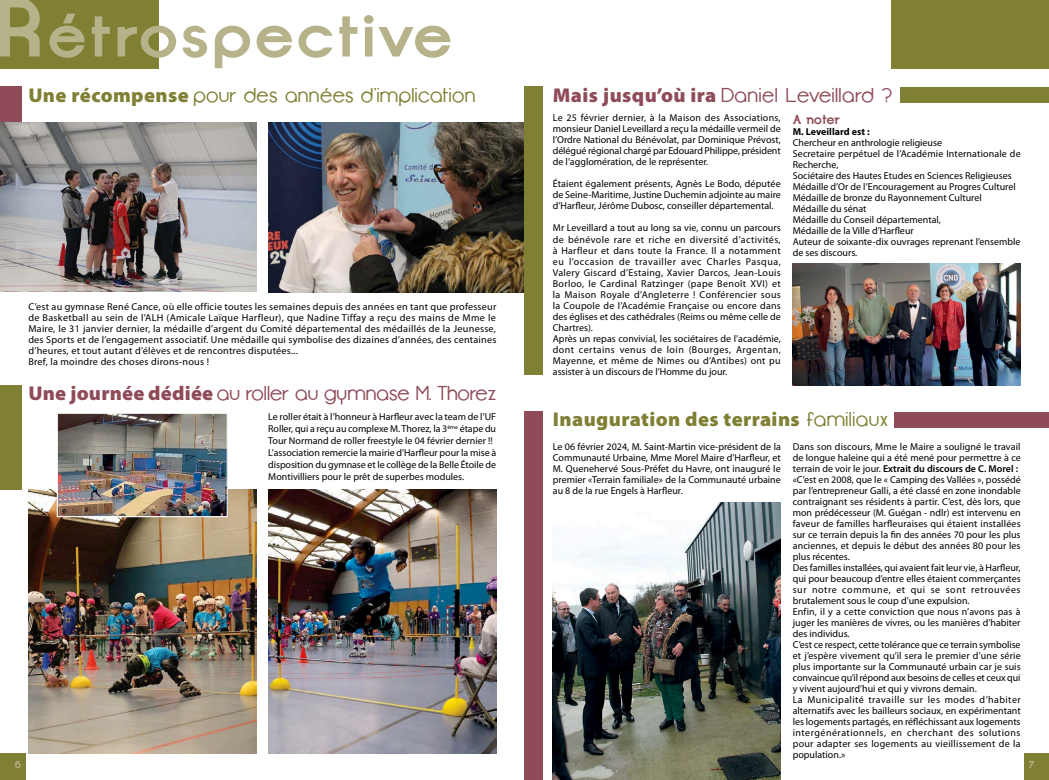
<style>
.page{position:relative;width:1049px;height:780px;background:#fff}
.page>*{position:absolute;margin:0;border:0;box-sizing:border-box;transform-origin:0 0}
.texte_courant{font:20px "Opificio";color:#8f4c58}
.texte_courant-2{font:20px "Opificio";letter-spacing:.015em;color:#7f8034}
.texte_courant-3{font:20px "Opificio";letter-spacing:.025em;color:#8f4c58}
.texte_courant-4{font:900 20px "Myriad Pro";letter-spacing:.02em;color:#7f8034}
.texte_courant-5{font:700 13px "Opificio Serif";letter-spacing:-.025em;color:#8f4c58}
.texte_courant-6{font:10px/11px "Myriad Pro";color:#000;text-align:justify}
.texte_courant-7{font:10px "Myriad Pro";letter-spacing:.02em;color:#000}
.texte_courant-8{font:700 10px "Myriad Pro";color:#000}
.texte_courant-9{font:700 10px "Opificio Serif";color:#b6b289}
.s1{font-family:"Myriad Pro";font-weight:900}
.s2{font-family:"Opificio";font-weight:400}
.s3{font-weight:600}
</style>
<div class="page">
<div style="left:891px;top:0;width:158px;height:68px;background:#7f8034"></div>
<svg style="left:0;top:0;width:450px;height:68px"></svg>
<div style="left:0;top:753px;width:26px;height:27px;background:#7f8034"></div>
<div style="left:1025px;top:753px;width:24px;height:27px;background:#7f8034"></div>
<img style="left:28px;top:489px;width:228px;height:264px">
<img style="left:268px;top:489px;width:228px;height:264px">
<img style="left:0;top:122px;width:256px;height:170px">
<img style="left:268px;top:122px;width:256px;height:171px">
<div style="left:524px;top:86px;width:18px;height:289px;background:#7f8034"></div>
<img style="left:793px;top:263px;width:227px;height:122px">
<img style="left:553px;top:502px;width:228px;height:278px">
<img style="left:59px;top:414px;width:167px;height:101px">
<div style="left:57px;top:412px;width:171px;height:105px;border:1px solid #fff"></div>
<div style="left:0;top:86px;width:21px;height:36px;background:#8f4c58"></div>
<div style="left:524px;top:411px;width:18px;height:369px;background:#8f4c58"></div>
<div style="left:895px;top:412px;width:154px;height:15px;background:#8f4c58"></div>
<div style="left:901px;top:87px;width:148px;height:16px;background:#7f8034"></div>
<div style="left:0;top:385px;width:21px;height:104px;background:#7f8034"></div>
<p class="texte_courant-2" style="left:28px;top:83px;width:448px"><span class="s1">Une récompense</span> pour des années d’implication</p>
<p class="texte_courant-3" style="left:553px;top:83px;width:341px"><span class="s1">Mais jusqu’où ira</span> Daniel Leveillard ?</p>
<p class="texte_courant-6" style="left:28px;top:301px;width:470px">C’est au gymnase René Cance, où elle officie toutes les semaines depuis des années en tant que professeur de Basketball au sein de l’ALH (Amicale Laïque Harfleur), que Nadine Tiffay a reçu des mains de Mme le Maire, le 31 janvier dernier, la médaille d’argent du Comité départemental des médaillés de la Jeunesse, des Sports et de l’engagement associatif. Une médaille qui symbolise des dizaines d’années, des centaines d’heures, et tout autant d’élèves et de rencontres disputées...</p>
<p class="texte_courant-7" style="left:28px;top:356px;width:182px">Bref, la moindre des choses dirons-nous !</p>
<p class="texte_courant" style="left:28px;top:382px;width:469px"><span class="s1">Une journée dédiée</span> au roller au gymnase M. Thorez</p>
<p class="texte_courant-6" style="left:553px;top:112px;width:229px">Le 25 février dernier, à la Maison des Associations, monsieur Daniel Leveillard a reçu la médaille vermeil de l’Ordre National du Bénévolat, par Dominique Prévost, délégué régional chargé par Edouard Philippe, président de l’agglomération, de le représenter.</p>
<p class="texte_courant-6" style="left:553px;top:178px;width:230px">Étaient également présents, Agnès Le Bodo, députée de Seine-Maritime, Justine Duchemin adjointe au maire d’Harfleur, Jérôme Dubosc, conseiller départemental.</p>
<p class="texte_courant-6" style="left:553px;top:222px;width:230px">Mr Leveillard a tout au long sa vie, connu un parcours de bénévole rare et riche en diversité d’activités, à Harfleur et dans toute la France. Il a notamment eu l’occasion de travailler avec Charles Pasqua, Valery Giscard d’Estaing, Xavier Darcos, Jean-Louis Borloo, le Cardinal Ratzinger (pape Benoît XVI) et la Maison Royale d’Angleterre ! Conférencier sous la Coupole de l’Académie Française ou encore dans des églises et des cathédrales (Reims ou même celle de Chartres).</p>
<p class="texte_courant-6" style="left:553px;top:332px;width:229px">Après un repas convivial, les sociétaires de l’académie, dont certains venus de loin (Bourges, Argentan, Mayenne, et même de Nimes ou d’Antibes) ont pu assister à un discours de l’Homme du jour.</p>
<p class="texte_courant-5" style="left:793px;top:111px;width:49px">A noter</p>
<p class="texte_courant-8" style="left:793px;top:125px;width:78px">M. Leveillard est :</p>
<p class="texte_courant-6" style="left:793px;top:137px;width:151px">Chercheur en anthrologie religieuse</p>
<p class="texte_courant-6" style="left:793px;top:148px;width:229px">Secretaire perpétuel de l’Académie Internationale de<br>Recherche,</p>
<p class="texte_courant-6" style="left:793px;top:170px;width:220px">Sociétaire des Hautes Etudes en Sciences Religieuses</p>
<p class="texte_courant-6" style="left:793px;top:181px;width:225px">Médaille d’Or de l’Encouragement au Progres Culturel</p>
<p class="texte_courant-6" style="left:793px;top:192px;width:191px">Médaille de bronze du Rayonnement Culturel</p>
<p class="texte_courant-6" style="left:793px;top:203px;width:75px">Médaille du sénat</p>
<p class="texte_courant-6" style="left:793px;top:214px;width:150px">Médaille du Conseil départemental,</p>
<p class="texte_courant-6" style="left:793px;top:225px;width:123px">Médaille de la Ville d’Harfleur</p>
<p class="texte_courant-6" style="left:793px;top:236px;width:229px">Auteur de soixante-dix ouvrages reprenant l’ensemble de ses discours.</p>
<p class="texte_courant-4" style="left:553px;top:406px;width:337px">Inauguration des terrains <span class="s2">familiaux</span></p>
<p class="texte_courant-6" style="left:268px;top:410px;width:229px;line-height:12px">Le roller était à l’honneur à Harfleur avec la team de l’UF Roller, qui a reçu au complexe M. Thorez, la 3<sup>ème</sup> étape du Tour Normand de roller freestyle le 04 février dernier !!</p>
<p class="texte_courant-6" style="left:268px;top:446px;width:229px;line-height:12px">L’association remercie la mairie d’Harfleur pour la mise à disposition du gymnase et le collège de la Belle Étoile de Montivilliers pour le prêt de superbes modules.</p>
<p class="texte_courant-6" style="left:553px;top:441px;width:229px">Le 06 février 2024, M. Saint-Martin vice-président de la Communauté Urbaine, Mme Morel Maire d’Harfleur, et M. Quenehervé Sous-Préfet du Havre, ont inauguré le premier «Terrain familiale» de la Communauté urbaine au 8 de la rue Engels à Harfleur.</p>
<p class="texte_courant-6" style="left:793px;top:441px;width:230px">Dans son discours, Mme le Maire a souligné le travail de longue haleine qui a été mené pour permettre à ce terrain de voir le jour. <span class="s3">Extrait du discours de C. Morel :</span></p>
<p class="texte_courant-6" style="left:793px;top:474px;width:230px">«C’est en 2008, que le « Camping des Vallées », possédé par l’entrepreneur Galli, a été classé en zone inondable contraignant ses résidents à partir. C’est, dès lors, que mon prédécesseur (M. Guégan - ndlr) est intervenu en faveur de familles harfleuraises qui étaient installées sur ce terrain depuis la fin des années 70 pour les plus anciennes, et depuis le début des années 80 pour les plus récentes.</p>
<p class="texte_courant-6" style="left:793px;top:562px;width:229px">Des familles installées, qui avaient fait leur vie, à Harfleur, qui pour beaucoup d’entre elles étaient commerçantes sur notre commune, et qui se sont retrouvées brutalement sous le coup d’une expulsion.</p>
<p class="texte_courant-6" style="left:793px;top:606px;width:229px">Enfin, il y a cette conviction que nous n’avons pas à juger les manières de vivres, ou les manières d’habiter des individus.</p>
<p class="texte_courant-6" style="left:793px;top:639px;width:230px">C’est ce respect, cette tolérance que ce terrain symbolise et j’espère vivement qu’il sera le premier d’une série plus importante sur la Communauté urbain car je suis convaincue qu’il répond aux besoins de celles et ceux qui y vivent aujourd’hui et qui y vivrons demain.</p>
<p class="texte_courant-6" style="left:793px;top:694px;width:229px">La Municipalité travaille sur les modes d’habiter alternatifs avec les bailleurs sociaux, en expérimentant les logements partagés, en réfléchissant aux logements intergénérationnels, en cherchant des solutions pour adapter ses logements au vieillissement de la population.»</p>
<p class="texte_courant-9" style="left:15px;top:758px;width:8px">6</p>
<p class="texte_courant-9" style="left:1029px;top:758px;width:7px">7</p>
</div>
